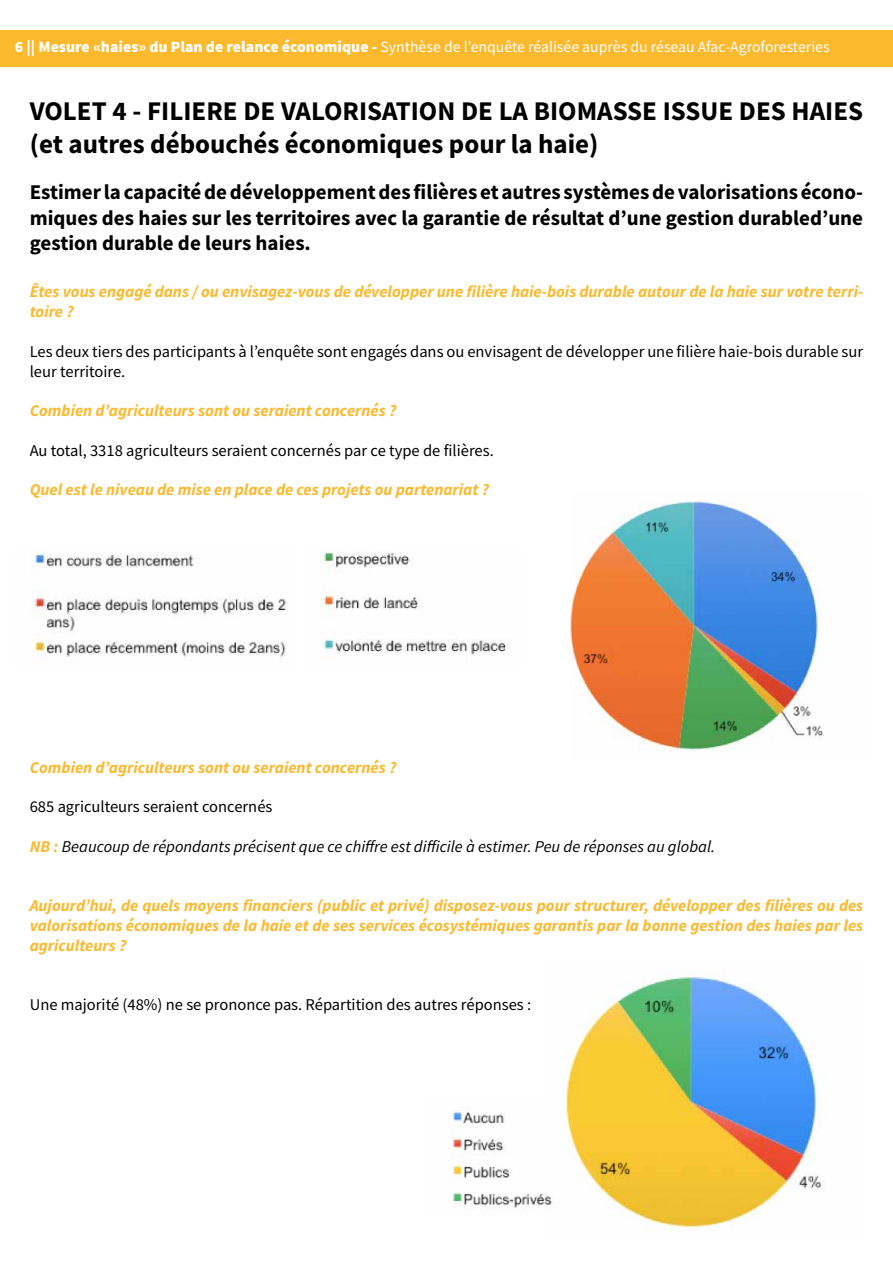
<style>
.page{position:relative;width:893px;height:1263px;background:#fff}
.page>*{position:absolute;margin:0;border:0;box-sizing:border-box;transform-origin:0 0}
.t1{font:700 27px/32.4px "Source Sans Pro";color:#000}
.t2{font:700 21px/25.2px "Source Sans Pro";color:#000;text-align:justify}
.t3{font:italic 700 16.5px/19.8px "Source Sans Pro";color:#fbb92d}
.t4{font:16.5px/19.8px "Source Sans Pro";color:#000}
.t5{font:italic 16.5px "Source Sans Pro";color:#000}
.t6{font:15.75px "Source Sans Pro";color:#fff}
.s1{font-weight:900}
.s2{font-weight:700;color:#fbb92d}
</style>
<div class="page">
<div style="left:0;top:31px;width:893px;height:36px;background:#fbb92d"></div>
<img style="left:565px;top:970px;width:259px;height:261px">
<img style="left:571px;top:501px;width:253px;height:250px">
<img style="left:452px;top:1107px;width:101px;height:101px">
<img style="left:31px;top:552px;width:255px;height:111px">
<img style="left:320px;top:551px;width:189px;height:105px">
<p class="t6" style="left:15px;top:37px;width:816px"><span class="s1">6 || Mesure «haies» du Plan de relance économique -</span> Synthèse de l’enquête réalisée auprès du réseau Afac-Agroforesteries</p>
<h1 class="t1" style="left:30px;top:95px;width:835px">VOLET 4 - FILIERE DE VALORISATION DE LA BIOMASSE ISSUE DES HAIES (et autres débouchés économiques pour la haie)</h1>
<p class="t2" style="left:30px;top:179px;width:835px">Estimer la capacité de développement des filières et autres systèmes de valorisations écono&shy;miques des haies sur les territoires avec la garantie de résultat d’une gestion durabled’une gestion durable de leurs haies.</p>
<p class="t3" style="left:30px;top:281px;width:835px">Êtes vous engagé dans / ou envisagez-vous de développer une filière haie-bois durable autour de la haie sur votre terri&shy;toire ?</p>
<p class="t4" style="left:30px;top:341px;width:835px">Les deux tiers des participants à l’enquête sont engagés dans ou envisagent de développer une filière haie-bois durable sur leur territoire.</p>
<p class="t3" style="left:30px;top:400px;width:368px">Combien d’agriculteurs sont ou seraient concernés ?</p>
<p class="t4" style="left:30px;top:440px;width:466px">Au total, 3318 agriculteurs seraient concernés par ce type de filières.</p>
<p class="t3" style="left:30px;top:479px;width:461px">Quel est le niveau de mise en place de ces projets ou partenariat ?</p>
<p class="t3" style="left:30px;top:757px;width:368px">Combien d’agriculteurs sont ou seraient concernés ?</p>
<p class="t4" style="left:30px;top:797px;width:244px">685 agriculteurs seraient concernés</p>
<p class="t5" style="left:30px;top:836px;width:687px"><span class="s2">NB :</span> Beaucoup de répondants précisent que ce chiffre est difficile à estimer. Peu de réponses au global.</p>
<p class="t3" style="left:30px;top:895px;width:835px;text-align:justify">Aujourd’hui, de quels moyens financiers (public et privé) disposez-vous pour structurer, développer des filières ou des valorisations économiques de la haie et de ses services écosystémiques garantis par la bonne gestion des haies par les agriculteurs ?</p>
<p class="t4" style="left:30px;top:995px;width:503px">Une majorité (48%) ne se prononce pas. Répartition des autres réponses :</p>
</div>
